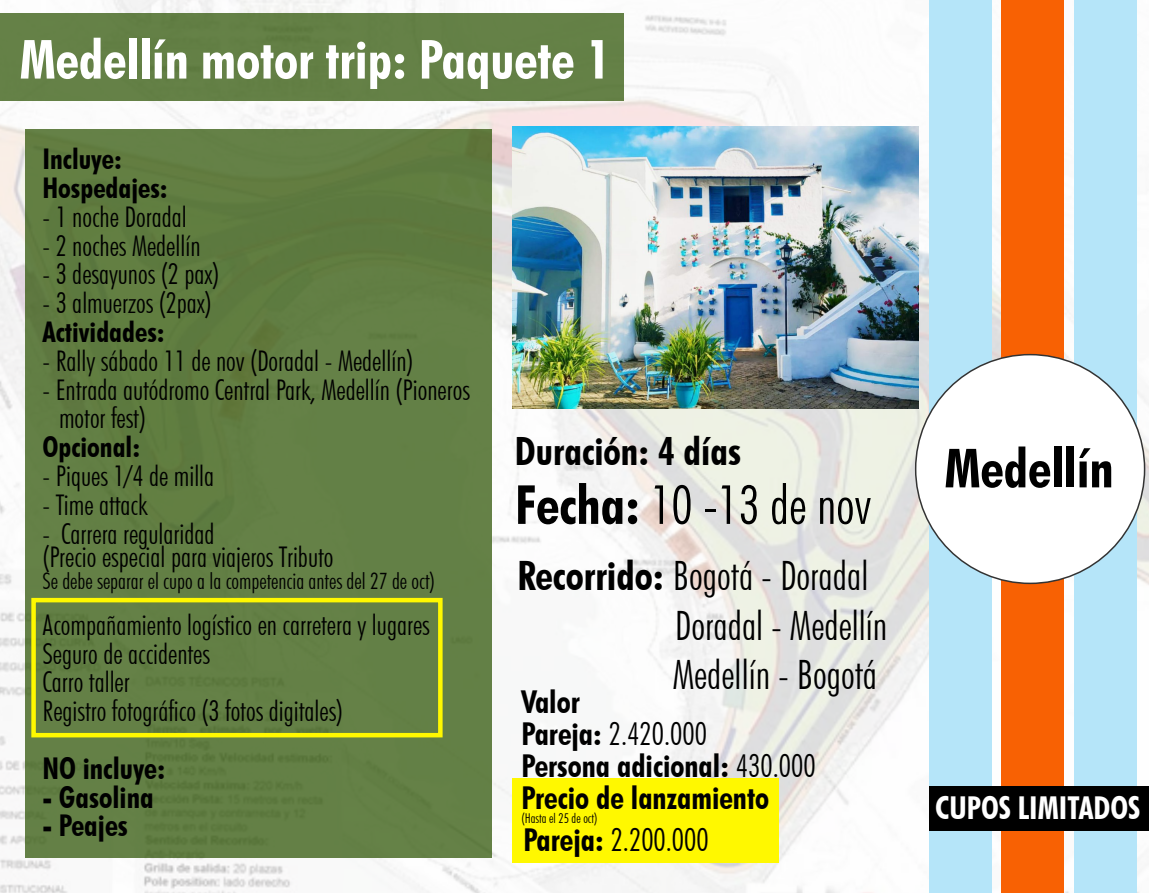
<style>
.page{position:relative;width:1149px;height:893px;background:#fff}
.page>*{position:absolute;margin:0;border:0;box-sizing:border-box;transform-origin:0 0}
.t1{font:700 condensed 54px "Futura BT";color:#fff}
.t2{font:300 condensed 54px "Futura BT";color:#000}
.t3{font:700 condensed 54px "Futura BT";color:#000}
.t4{font:300 condensed 40.5px/49.8px "Futura BT";color:#000}
.t5{font:700 condensed 39px "Futura BT";color:#000}
.t6{font:700 condensed 31.5px/31.8px "Futura BT";color:#000}
.t7{font:300 condensed 31.5px "Futura BT";color:#000}
.t8{font:700 condensed 31.5px "Futura BT";color:#fff}
.t9{font:700 condensed 30px "Futura BT";color:#000}
.t10{font:300 condensed 28.5px/28.8px "Futura BT";color:#000}
.t11{font:700 condensed 28.5px/28.8px "Futura BT";color:#000}
.t12{font:300 condensed 22.5px "Futura BT";color:#000}
.t13{font:300 condensed 13.5px "Futura BT";color:#000}
.s1{font-weight:700}
.s2{font-weight:300}
</style>
<div class="page">
<img style="left:0;top:0;width:1148px;height:893px">
<div style="left:1073px;top:0;width:63px;height:893px;background:#b5e5f9"></div>
<div style="left:1001px;top:0;width:62px;height:893px;background:#f86103"></div>
<div style="left:928px;top:0;width:63px;height:893px;background:#b5e5f9"></div>
<div style="left:915px;top:355px;width:229px;height:228px;background:#fff;border-radius:50%"></div>
<div style="left:25px;top:129px;width:467px;height:729px;background:#638045"></div>
<div style="left:0;top:13px;width:623px;height:87px;background:#648046"></div>
<div style="left:31px;top:598px;width:411px;height:139px;border:4px solid #fff800"></div>
<div style="left:512px;top:778px;width:267px;height:85px;background:#fff800"></div>
<img style="left:512px;top:127px;width:406px;height:282px">
<div style="left:928px;top:786px;width:220px;height:45px;background:#000"></div>
<h1 class="t1" style="left:20px;top:27px;width:592px">Medellín motor trip: Paquete 1</h1>
<p class="t11" style="left:42px;top:144px;width:127px">Incluye:<br>Hospedajes:</p>
<p class="t10" style="left:42px;top:202px;width:146px">- 1 noche Doradal</p>
<p class="t10" style="left:42px;top:231px;width:159px">- 2 noches Medellín</p>
<p class="t10" style="left:42px;top:260px;width:178px">- 3 desayunos (2 pax)</p>
<p class="t10" style="left:42px;top:288px;width:171px">- 3 almuerzos (2pax)</p>
<p class="t11" style="left:42px;top:317px;width:124px">Actividades:</p>
<p class="t10" style="left:42px;top:346px;width:372px">- Rally sábado 11 de nov (Doradal - Medellín)</p>
<p class="t10" style="left:59px;top:375px;width:412px;text-indent:-17px">- Entrada autódromo Central Park, Medellín (Pioneros motor fest)</p>
<p class="t11" style="left:42px;top:432px;width:99px">Opcional:</p>
<p class="t10" style="left:42px;top:461px;width:173px">- Piques 1/4 de milla</p>
<p class="t10" style="left:42px;top:490px;width:106px">- Time attack</p>
<p class="t10" style="left:42px;top:522px;width:292px;line-height:22.8px">- Carrera regularidad<br>(Precio especial para viajeros Tributo</p>
<p class="t12" style="left:42px;top:567px;width:394px">Se debe separar el cupo a la competencia antes del 27 de oct)</p>
<p class="t10" style="left:42px;top:610px;width:388px">Acompañamiento logístico en carretera y lugares<br>Seguro de accidentes<br>Carro taller<br>Registro fotográfico (3 fotos digitales)</p>
<p class="t9" style="left:42px;top:750px;width:124px">NO incluye:</p>
<p class="t9" style="left:42px;top:779px;width:113px">- Gasolina</p>
<p class="t9" style="left:42px;top:807px;width:87px">- Peajes</p>
<h3 class="t5" style="left:514px;top:427px;width:228px">Duración: 4 días</h3>
<h1 class="t2" style="left:515px;top:472px;width:357px"><span class="s1">Fecha:</span> 10 -13 de nov</h1>
<h2 class="t4" style="left:672px;top:550px;width:216px;text-indent:-155px"><span class="s1">Recorrido:</span> Bogotá - Doradal<br>Doradal - Medellín<br>Medellín - Bogotá</h2>
<p class="t6" style="left:521px;top:686px;width:295px">Valor<br>Pareja: <span class="s2">2.420.000<br></span>Persona adicional: <span class="s2">430.000<br></span>Precio de lanzamiento</p>
<p class="t7" style="left:523px;top:821px;width:187px"><span class="s1">Pareja:</span> 2.200.000</p>
<p class="t13" style="left:521px;top:810px;width:78px">(Hasta el 25 de oct)</p>
<h1 class="t3" style="left:944px;top:435px;width:171px">Medellín</h1>
<p class="t8" style="left:934px;top:789px;width:207px">CUPOS LIMITADOS</p>
</div>
